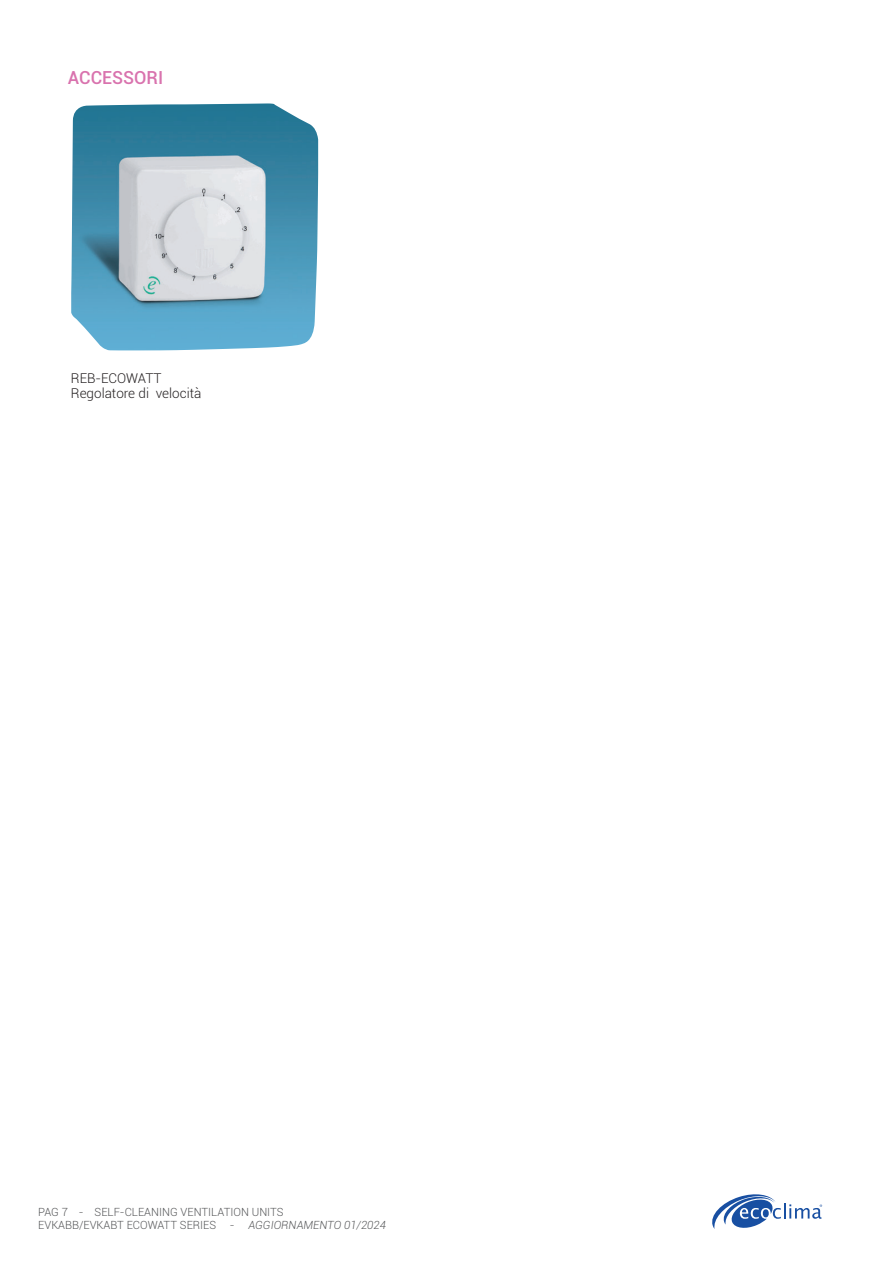
<style>
.page{position:relative;width:893px;height:1263px;background:#fff}
.page>*{position:absolute;margin:0;border:0;box-sizing:border-box;transform-origin:0 0}
.Sottotitolo_colorato{font:500 18px "Roboto";color:#d973ae}
.Paragraph_Style2{font:300 13.5px "Roboto";color:#231f20}
.t1{font:300 11.25px/13.5px "Roboto";color:#57585a}
.s1{font-style:italic}
</style>
<div class="page">
<img style="left:71px;top:103px;width:247px;height:247px">
<svg style="left:712px;top:1194px;width:110px;height:35px"></svg>
<p class="Sottotitolo_colorato" style="left:68px;top:65px;width:97px">ACCESSORI</p>
<p class="Paragraph_Style2" style="left:71px;top:369px;width:92px">REB-ECOWATT</p>
<p class="Paragraph_Style2" style="left:71px;top:384px;width:132px">Regolatore di velocità</p>
<p class="t1" style="left:38px;top:1204px;width:349px">PAG 7 - SELF-CLEANING VENTILATION UNITS<br>EVKABB/EVKABT ECOWATT SERIES - <span class="s1">AGGIORNAMENTO 01/2024</span></p>
</div>
